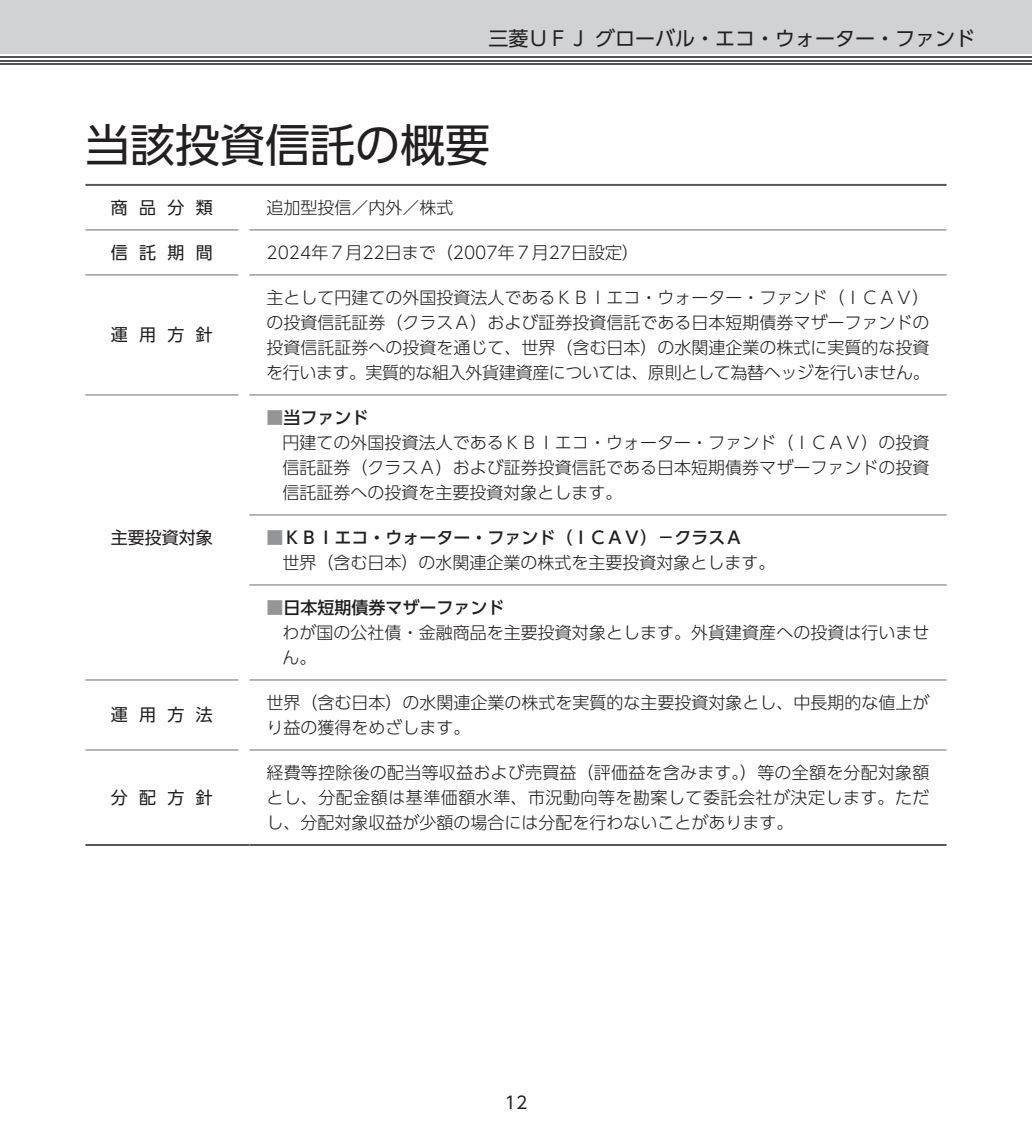
<style>
.page{position:relative;width:1032px;height:1134px;background:#fff}
.page>*{position:absolute;margin:0;border:0;box-sizing:border-box;transform-origin:0 0}
.t1{font:45px "UD Shin Go Pro Regular 90 msp RKSJ H";color:#231f20}
.t2{font:20px "UD Shin Go Pro Regular 90 msp RKSJ H";color:#231f20}
.t3{font:17px/25px "UD Shin Go Pro Light 90 msp RKSJ H";color:#231f20;text-align:justify}
.t4{font:17px "UD Shin Go Pro Medium 90 msp RKSJ H";color:#231f20}
.t5{font:17px "UD Shin Go Pro Regular 90 msp RKSJ H";letter-spacing:.665em;color:#231f20}
.s1{color:#939598}
</style>
<div class="page">
<div style="left:0;top:0;width:1032px;height:54px;background:#d1d2d4"></div>
<hr style="left:0;top:63px;width:1032px;height:2px;background:#535355">
<hr style="left:0;top:60px;width:1032px;height:1px;background:#535355">
<hr style="left:0;top:56px;width:1032px;height:2px;background:#535355">
<hr style="left:85px;top:184px;width:861px;height:2px;background:#57585a">
<hr style="left:85px;top:844px;width:164px;height:2px;background:#57585a">
<hr style="left:249px;top:680px;width:697px;height:1px;background:#6c6d70">
<hr style="left:249px;top:750px;width:697px;height:1px;background:#6c6d70">
<hr style="left:85px;top:680px;width:153px;height:1px;background:#6c6d70">
<hr style="left:85px;top:750px;width:153px;height:1px;background:#6c6d70">
<hr style="left:249px;top:230px;width:697px;height:1px;background:#6c6d70">
<hr style="left:249px;top:275px;width:697px;height:1px;background:#6c6d70">
<hr style="left:249px;top:395px;width:697px;height:1px;background:#6c6d70">
<hr style="left:249px;top:515px;width:697px;height:1px;background:#6c6d70">
<hr style="left:249px;top:585px;width:697px;height:1px;background:#6c6d70">
<hr style="left:85px;top:230px;width:153px;height:1px;background:#6c6d70">
<hr style="left:85px;top:275px;width:153px;height:1px;background:#6c6d70">
<hr style="left:85px;top:395px;width:153px;height:1px;background:#6c6d70">
<hr style="left:249px;top:844px;width:697px;height:2px;background:#57585a">
<p class="t2" style="left:488px;top:31px;width:488px">三菱ＵＦＪ グローバル・エコ・ウォーター・ファンド</p>
<h1 class="t1" style="left:85px;top:128px;width:406px">当該投資信託の概要</h1>
<p class="t5" style="left:111px;top:201px;width:104px">商品分類</p>
<p class="t3" style="left:266px;top:198px;width:188px">追加型投信／内外／株式</p>
<p class="t5" style="left:111px;top:246px;width:104px">信託期間</p>
<p class="t3" style="left:266px;top:242px;width:374px">2024年７月22日まで（2007年７月27日設定）</p>
<p class="t5" style="left:111px;top:329px;width:104px">運用方針</p>
<p class="t5" style="left:111px;top:531px;width:103px">主要投資対象</p>
<p class="t5" style="left:111px;top:709px;width:104px">運用方法</p>
<p class="t5" style="left:111px;top:791px;width:104px">分配方針</p>
<p class="t3" style="left:266px;top:287px;width:665px">主として円建ての外国投資法人であるＫＢＩエコ・ウォーター・ファンド（ＩＣＡＶ）の投資信託証券（クラスＡ）および証券投資信託である日本短期債券マザーファンドの投資信託証券への投資を通じて、世界（含む日本）の水関連企業の株式に実質的な投資を行います。実質的な組入外貨建資産については、原則として為替ヘッジを行いません。</p>
<p class="t4" style="left:266px;top:411px;width:103px"><span class="s1">■</span>当ファンド</p>
<p class="t3" style="left:282px;top:432px;width:649px">円建ての外国投資法人であるＫＢＩエコ・ウォーター・ファンド（ＩＣＡＶ）の投資信託証券（クラスＡ）および証券投資信託である日本短期債券マザーファンドの投資信託証券への投資を主要投資対象とします。</p>
<p class="t4" style="left:266px;top:531px;width:478px"><span class="s1">■</span>ＫＢＩエコ・ウォーター・ファンド（ＩＣＡＶ）－クラスＡ</p>
<p class="t3" style="left:282px;top:552px;width:494px">世界（含む日本）の水関連企業の株式を主要投資対象とします。</p>
<p class="t4" style="left:266px;top:601px;width:239px"><span class="s1">■</span>日本短期債券マザーファンド</p>
<p class="t3" style="left:282px;top:622px;width:649px">わが国の公社債・金融商品を主要投資対象とします。外貨建資産への投資は行いません。</p>
<p class="t3" style="left:266px;top:692px;width:665px">世界（含む日本）の水関連企業の株式を実質的な主要投資対象とし、中長期的な値上がり益の獲得をめざします。</p>
<p class="t3" style="left:266px;top:762px;width:665px">経費等控除後の配当等収益および売買益（評価益を含みます。）等の全額を分配対象額とし、分配金額は基準価額水準、市況動向等を勘案して委託会社が決定します。ただし、分配対象収益が少額の場合には分配を行わないことがあります。</p>
<p class="t5" style="left:505px;top:1096px;width:24px">12</p>
</div>
